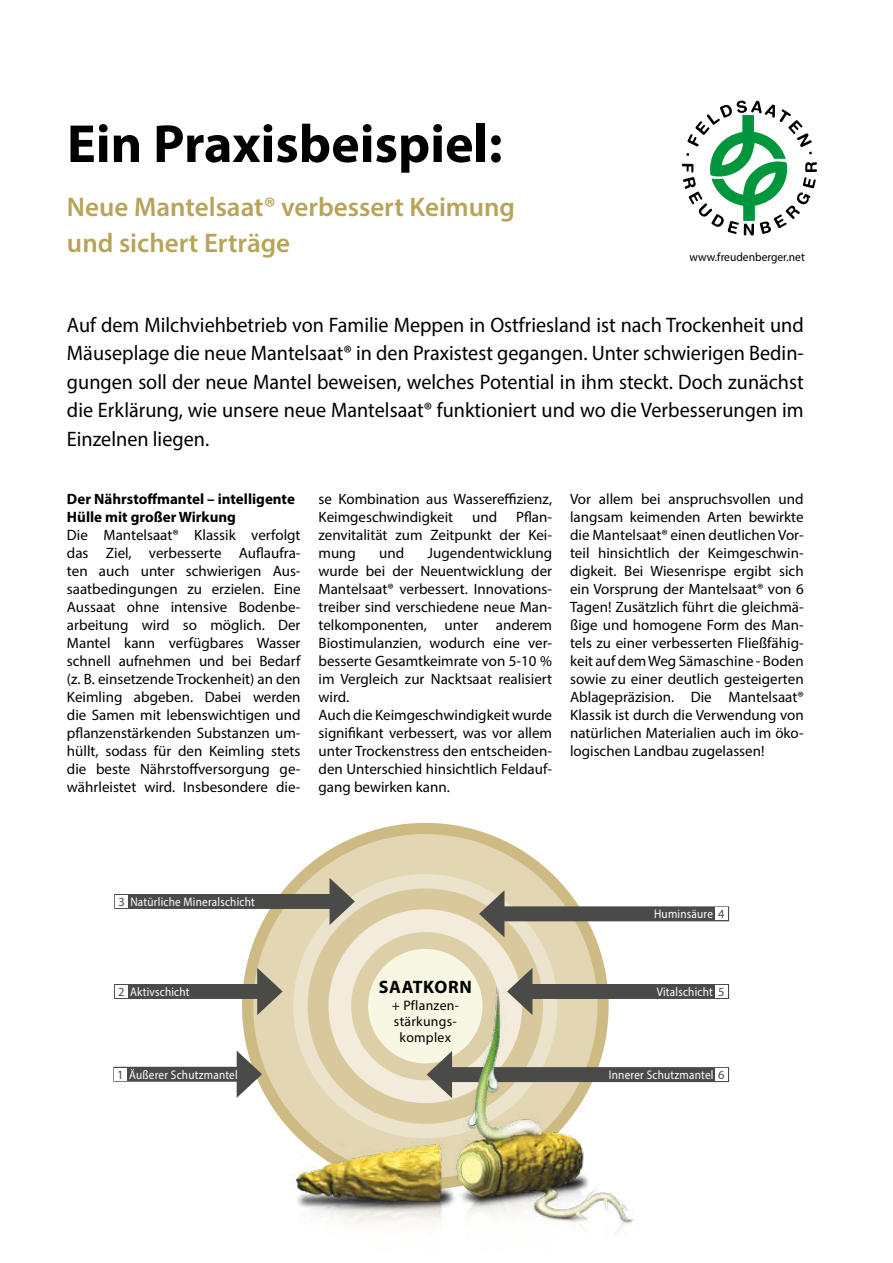
<style>
.page{position:relative;width:893px;height:1263px;background:#fff}
.page>*{position:absolute;margin:0;border:0;box-sizing:border-box;transform-origin:0 0}
.t1{font:700 54px "Myriad Pro";color:#000}
.t2{font:600 27px/36px "Myriad Pro";color:#b8a35a}
.t3{font:21px/28.5px "Myriad Pro";color:#000;text-align:justify;scale:.96 1}
.t4{font:700 18px "Myriad Pro";letter-spacing:.04em;color:#000}
.t5{font:15px/18px "Myriad Pro";color:#000;text-align:justify}
.t6{font:700 15px/18px "Myriad Pro";color:#000}
.t7{font:13.8px/15.8px "Myriad Pro";letter-spacing:.02em;color:#000;text-align:center}
.t8{font:12.45px "Myriad Pro";letter-spacing:.02em;color:#fff;scale:.9 1}
.t9{font:12px "Myriad Pro";color:#000;scale:.96 1}
.s1{color:#4a4a49}
</style>
<div class="page">
<div style="left:242px;top:823px;width:367px;height:366px;background:#cdbb83;border-radius:50%"></div>
<div style="left:253px;top:834px;width:344px;height:344px;background:#e2d6b3;border-radius:50%"></div>
<div style="left:293px;top:874px;width:264px;height:264px;background:#ece3cc;border-radius:50%"></div>
<div style="left:308px;top:888px;width:235px;height:236px;background:#d8c89b;border-radius:50%"></div>
<div style="left:328px;top:909px;width:194px;height:194px;background:#f3ecdc;border-radius:50%"></div>
<div style="left:351px;top:932px;width:148px;height:148px;background:#ddcfa7;border-radius:50%"></div>
<div style="left:368px;top:949px;width:115px;height:114px;background:#f8f7e3;border-radius:50%"></div>
<div style="left:113px;top:1067px;width:134px;height:15px;background:#4a4a49"></div>
<svg style="left:237px;top:1050px;width:25px;height:48px"></svg>
<div style="left:114px;top:1068px;width:13px;height:12px;background:#fff"></div>
<div style="left:442px;top:1067px;width:287px;height:15px;background:#4a4a49"></div>
<div style="left:715px;top:1068px;width:13px;height:13px;background:#fff"></div>
<div style="left:114px;top:984px;width:153px;height:15px;background:#4a4a49"></div>
<svg style="left:257px;top:968px;width:25px;height:47px"></svg>
<div style="left:115px;top:985px;width:13px;height:13px;background:#fff"></div>
<div style="left:114px;top:894px;width:225px;height:15px;background:#4a4a49"></div>
<svg style="left:330px;top:878px;width:25px;height:47px"></svg>
<div style="left:115px;top:895px;width:13px;height:13px;background:#fff"></div>
<div style="left:523px;top:984px;width:206px;height:15px;background:#4a4a49"></div>
<div style="left:715px;top:985px;width:13px;height:13px;background:#fff"></div>
<div style="left:495px;top:906px;width:234px;height:15px;background:#4a4a49"></div>
<svg style="left:479px;top:891px;width:25px;height:46px"></svg>
<div style="left:715px;top:907px;width:13px;height:13px;background:#fff"></div>
<img style="left:282px;top:967px;width:359px;height:267px">
<svg style="left:682px;top:100px;width:135px;height:136px"></svg>
<h1 class="t1" style="left:67px;top:109px;width:437px">Ein Praxisbeispiel:</h1>
<h2 class="t2" style="left:67px;top:188px;width:450px">Neue Mantelsaat® verbessert Keimung und sichert Erträge</h2>
<p class="t9" style="left:690px;top:249px;width:121px">www.freudenberger.net</p>
<p class="t3" style="left:67px;top:310px;width:769px">Auf dem Milchviehbetrieb von Familie Meppen in Ostfriesland ist nach Trockenheit und Mäuseplage die neue Mantelsaat® in den Praxistest gegangen. Unter schwierigen Bedin&shy;gungen soll der neue Mantel beweisen, welches Potential in ihm steckt. Doch zunächst die Erklärung, wie unsere neue Mantelsaat® funktioniert und wo die Verbesserungen im Einzelnen liegen.</p>
<p class="t6" style="left:67px;top:489px;width:230px">Der Nährstoffmantel – intelligente<br>Hülle mit großer Wirkung</p>
<p class="t5" style="left:67px;top:526px;width:235px">Die Mantelsaat® Klassik verfolgt das Ziel, verbesserte Auflaufra&shy;ten auch unter schwierigen Aus&shy;saatbedingungen zu erzielen. Eine Aussaat ohne intensive Bodenbe&shy;arbeitung wird so möglich. Der Mantel kann verfügbares Wasser schnell aufnehmen und bei Bedarf (z. B. einsetzende Trockenheit) an den Keimling abgeben. Dabei werden die Samen mit lebenswichtigen und pflanzenstärkenden Substanzen um&shy;hüllt, sodass für den Keimling stets die beste Nährstoffversorgung ge&shy;währleistet wird. Insbesondere die-</p>
<p class="t5" style="left:319px;top:490px;width:235px">se Kombination aus Wassereffizienz,<br>Keimgeschwindigkeit</p>
<p class="t5" style="left:319px;top:508px;width:235px;text-indent:198px">Pflan&shy;zenvitalität zum Zeitpunkt der Kei&shy;mung</p>
<p class="t5" style="left:472px;top:508px;width:27px">und</p>
<p class="t5" style="left:319px;top:544px;width:235px;text-align:left;text-indent:109px">Jugendentwicklung wurde bei der Neuentwicklung der<br>Mantelsaat® verbessert. Innovations&shy;treiber sind verschiedene neue Man&shy;telkomponenten, unter anderem<br>Biostimulanzien, wodurch eine ver&shy;besserte Gesamtkeimrate von 5-10 % im Vergleich zur Nacktsaat realisiert wird.<br>Auch die Keimgeschwindigkeit wurde signifikant verbessert, was vor allem unter Trockenstress den entscheiden&shy;den Unterschied hinsichtlich Feldauf&shy;gang bewirken kann.</p>
<p class="t5" style="left:379px;top:544px;width:27px">und</p>
<p class="t5" style="left:570px;top:490px;width:235px">Vor allem bei anspruchsvollen und langsam keimenden Arten bewirkte die Mantelsaat® einen deutlichen Vor&shy;teil hinsichtlich der Keimgeschwin&shy;digkeit. Bei Wiesenrispe ergibt sich ein Vorsprung der Mantelsaat® von 6<br>Tagen! Zusätzlich führt die gleichmä&shy;ßige und homogene Form des Man&shy;tels zu einer verbesserten Fließfähig&shy;keit auf dem Weg Sämaschine - Boden sowie zu einer deutlich gesteigerten Ablagepräzision. Die Mantelsaat® Klassik ist durch die Verwendung von natürlichen Materialien auch im öko&shy;logischen Landbau zugelassen!</p>
<p class="t8" style="left:118px;top:894px;width:153px"><span class="s1">3</span> Natürliche Mineralschicht</p>
<p class="t8" style="left:118px;top:984px;width:81px"><span class="s1">2</span> Aktivschicht</p>
<p class="t4" style="left:379px;top:975px;width:95px">SAATKORN</p>
<p class="t7" style="left:392px;top:997px;width:69px">+ Pflanzen&shy;stärkungs&shy;komplex</p>
<p class="t8" style="left:654px;top:906px;width:80px">Huminsäure <span class="s1">4</span></p>
<p class="t8" style="left:657px;top:984px;width:77px">Vitalschicht <span class="s1">5</span></p>
<p class="t8" style="left:117px;top:1067px;width:136px"><span class="s1">1</span> Äußerer Schutzmantel</p>
<p class="t8" style="left:609px;top:1067px;width:130px">Innerer Schutzmantel <span class="s1">6</span></p>
</div>
